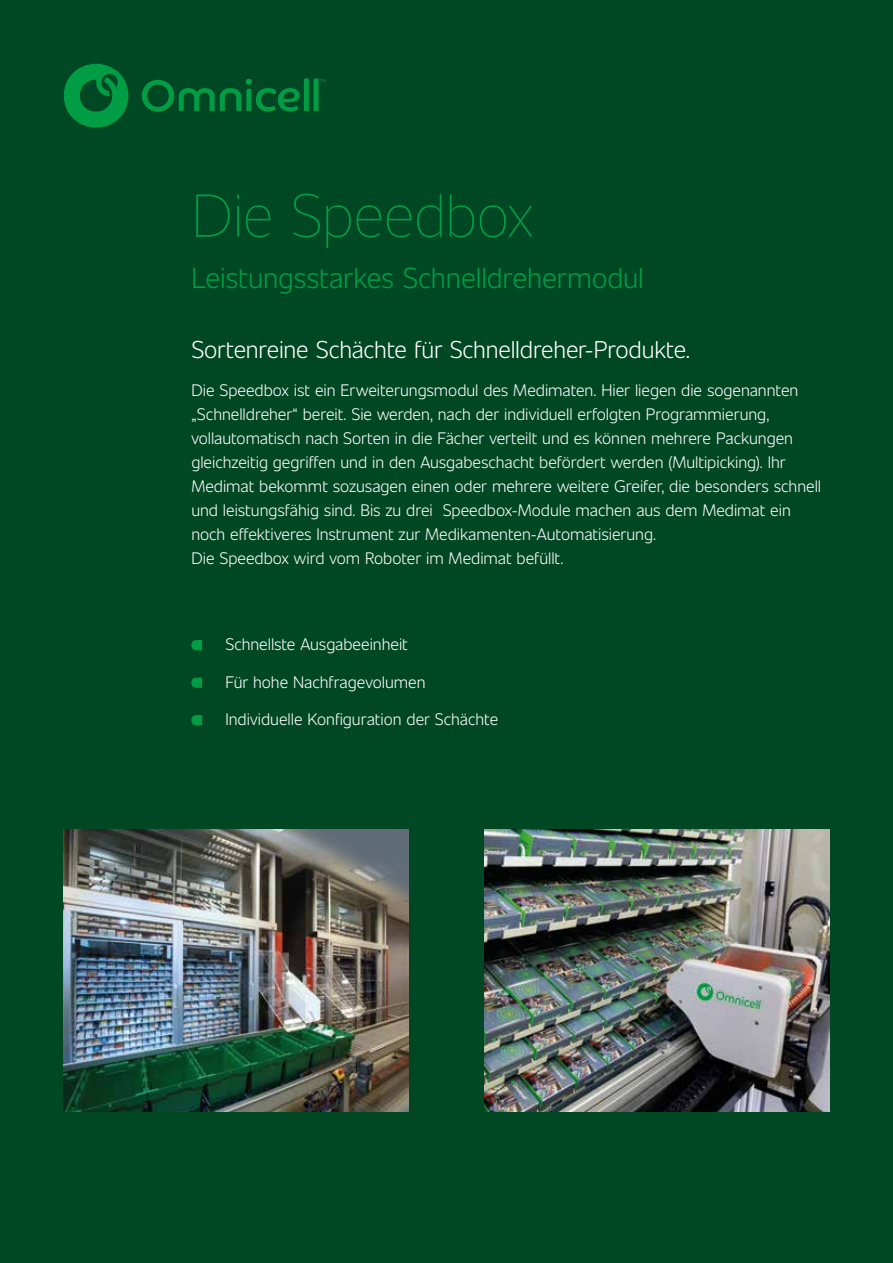
<style>
.page{position:relative;width:893px;height:1263px;background:#004724}
.page>*{position:absolute;margin:0;border:0;box-sizing:border-box;transform-origin:0 0}
.t1{font:200 60px "Unitext";letter-spacing:-.01em;color:#009d45}
.t2{font:300 28.5px "Unitext";letter-spacing:-.005em;color:#009d45}
.t3{font:300 24px "Unitext";letter-spacing:-.01em;color:#fff}
.t4{font:300 16.5px/24px "Unitext";letter-spacing:-.005em;color:#fff}
</style>
<div class="page">
<img style="left:485px;top:829px;width:344px;height:282px">
<img style="left:64px;top:829px;width:344px;height:282px">
<svg style="left:64px;top:64px;width:65px;height:64px"></svg>
<svg style="left:142px;top:78px;width:184px;height:34px"></svg>
<svg style="left:191px;top:640px;width:11px;height:10px"></svg>
<svg style="left:191px;top:677px;width:11px;height:11px"></svg>
<svg style="left:191px;top:715px;width:11px;height:10px"></svg>
<h1 class="t1" style="left:191px;top:173px;width:344px">Die Speedbox</h1>
<h2 class="t2" style="left:191px;top:258px;width:454px">Leistungsstarkes Schnelldrehermodul</h2>
<h3 class="t3" style="left:191px;top:333px;width:500px">Sortenreine Schächte für Schnelldreher-Produkte.</h3>
<p class="t4" style="left:191px;top:377px;width:631px">Die Speedbox ist ein Erweiterungsmodul des Medimaten. Hier liegen die sogenannten „Schnelldreher“ bereit. Sie werden, nach der individuell erfolgten Programmierung, vollautomatisch nach Sorten in die Fächer verteilt und es können mehrere Packungen gleichzeitig gegriffen und in den Ausgabeschacht befördert werden (Multipicking). Ihr Medimat bekommt sozusagen einen oder mehrere weitere Greifer, die besonders schnell und leistungsfähig sind. Bis zu drei Speedbox-Module machen aus dem Medimat ein noch effektiveres Instrument zur Medikamenten-Automatisierung.<br>Die Speedbox wird vom Roboter im Medimat befüllt.</p>
<p class="t4" style="left:225px;top:631px;width:184px">Schnellste Ausgabeeinheit</p>
<p class="t4" style="left:225px;top:669px;width:202px">Für hohe Nachfragevolumen</p>
<p class="t4" style="left:225px;top:706px;width:274px">Individuelle Konfiguration der Schächte</p>
</div>
